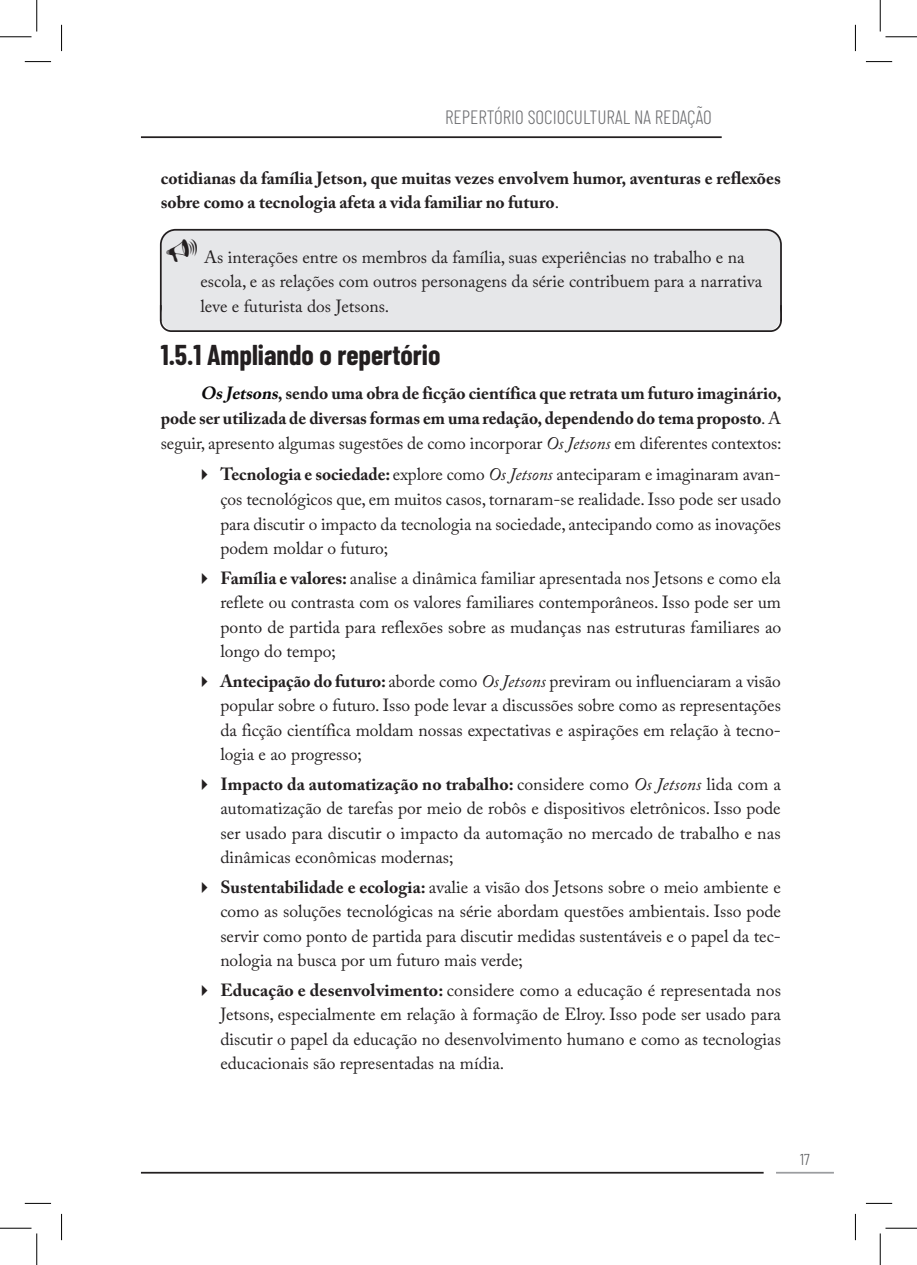
<style>
.page{position:relative;width:917px;height:1265px;background:#fff}
.page>*{position:absolute;margin:0;border:0;box-sizing:border-box;transform-origin:0 0}
.t1{font:700 28px "Barlow Condensed";color:#231f20}
.t2{font:300 19.25px "Barlow Condensed";color:#6c6d70}
.t3{font:17.5px/24.5px "Adobe Caslon Pro";color:#231f20;text-align:justify}
.Parágrafo{font:700 17.5px/24.5px "Adobe Caslon Pro";color:#231f20}
.t4{font:300 15.75px "Barlow Condensed";color:#57585a}
.s1{font-weight:400}
.s2{font-style:italic;color:#0a0a0b}
.s3{font-weight:400;font-style:italic}
.s4{font-weight:700}
.s5{font-style:italic}
</style>
<div class="page">
<hr style="left:776px;top:1171px;width:58px;height:2px;background:#9b9da0">
<hr style="left:141px;top:1171px;width:622px;height:2px;background:#231f20">
<hr style="left:141px;top:136px;width:581px;height:2px;background:#231f20">
<div style="left:159px;top:228px;width:623px;height:75px;background:#e6e7e9"></div>
<div style="left:162px;top:300px;width:618px;height:31px;background:#e6e7e9;border-radius:15px"></div>
<svg style="left:159px;top:303px;width:623px;height:29px"></svg>
<svg style="left:25px;top:61px;width:26px;height:1px"></svg>
<svg style="left:866px;top:61px;width:26px;height:1px"></svg>
<svg style="left:25px;top:1202px;width:26px;height:1px"></svg>
<svg style="left:866px;top:1202px;width:26px;height:1px"></svg>
<svg style="left:61px;top:25px;width:1px;height:26px"></svg>
<svg style="left:61px;top:1213px;width:1px;height:26px"></svg>
<svg style="left:855px;top:25px;width:1px;height:26px"></svg>
<svg style="left:855px;top:1213px;width:1px;height:26px"></svg>
<hr style="left:0;top:36px;width:32px;height:1px;background:#000">
<hr style="left:885px;top:36px;width:32px;height:1px;background:#000">
<hr style="left:0;top:1227px;width:32px;height:1px;background:#000">
<hr style="left:885px;top:1227px;width:32px;height:1px;background:#000">
<hr style="left:36px;top:0;width:1px;height:32px;background:#000">
<hr style="left:36px;top:1233px;width:1px;height:31px;background:#000">
<hr style="left:880px;top:0;width:1px;height:32px;background:#000">
<hr style="left:880px;top:1233px;width:1px;height:31px;background:#000">
<svg style="left:167px;top:238px;width:30px;height:23px"></svg>
<p class="t2" style="left:445px;top:103px;width:268px">REPERTÓRIO SOCIOCULTURAL NA REDAÇÃO</p>
<p class="Parágrafo" style="left:161px;top:165px;width:621px">cotidianas da família Jetson, que muitas vezes envolvem humor, aventuras e reflexões sobre como a tecnologia afeta a vida familiar no futuro<span class="s1">.</span></p>
<p class="t3" style="left:200px;top:244px;width:563px;text-align:left">As interações entre os membros da família, suas experiências no trabalho e na escola, e as relações com outros personagens da série contribuem para a narrativa leve e futurista dos Jetsons.</p>
<p class="t1" style="left:161px;top:335px;width:281px">1.5.1 Ampliando o repertório</p>
<p class="Parágrafo" style="left:161px;top:381px;width:622px;text-align:justify;text-indent:40px"><span class="s2">OsJetsons</span>, sendo uma obra de ficção científica que retrata um futuro imaginário, pode ser utilizada de diversas formas em uma redação, dependendo do tema proposto<span class="s1">. A seguir, apresento algumas sugestões de como incorporar</span> <span class="s3">Os Jetsons</span> <span class="s1">em diferentes contextos:</span></p>
<p class="t3" style="left:220px;top:462px;width:562px"><span class="s4">Tecnologia e sociedade:</span> explore como <span class="s5">Os Jetsons</span> anteciparam e imaginaram avan&shy;ços tecnológicos que, em muitos casos, tornaram-se realidade. Isso pode ser usado para discutir o impacto da tecnologia na sociedade, antecipando como as inovações podem moldar o futuro;</p>
<p class="t3" style="left:220px;top:565px;width:562px"><span class="s4">Família e valores:</span> analise a dinâmica familiar apresentada nos Jetsons e como ela reflete ou contrasta com os valores familiares contemporâneos. Isso pode ser um ponto de partida para reflexões sobre as mudanças nas estruturas familiares ao longo do tempo;</p>
<p class="t3" style="left:220px;top:668px;width:562px"><span class="s4">Antecipação do futuro:</span> aborde como <span class="s5">Os Jetsons</span> previram ou influenciaram a visão popular sobre o futuro. Isso pode levar a discussões sobre como as representações da ficção científica moldam nossas expectativas e aspirações em relação à tecno&shy;logia e ao progresso;</p>
<p class="t3" style="left:220px;top:771px;width:562px"><span class="s4">Impacto da automatização no trabalho:</span> considere como <span class="s5">Os Jetsons</span> lida com a automatização de tarefas por meio de robôs e dispositivos eletrônicos. Isso pode ser usado para discutir o impacto da automação no mercado de trabalho e nas dinâmicas econômicas modernas;</p>
<p class="t3" style="left:220px;top:874px;width:562px"><span class="s4">Sustentabilidade e ecologia:</span> avalie a visão dos Jetsons sobre o meio ambiente e como as soluções tecnológicas na série abordam questões ambientais. Isso pode servir como ponto de partida para discutir medidas sustentáveis e o papel da tec&shy;nologia na busca por um futuro mais verde;</p>
<p class="t3" style="left:220px;top:977px;width:562px"><span class="s4">Educação e desenvolvimento:</span> considere como a educação é representada nos Jetsons, especialmente em relação à formação de Elroy. Isso pode ser usado para discutir o papel da educação no desenvolvimento humano e como as tecnologias educacionais são representadas na mídia.</p>
<p class="t4" style="left:800px;top:1147px;width:11px">17</p>
</div>
